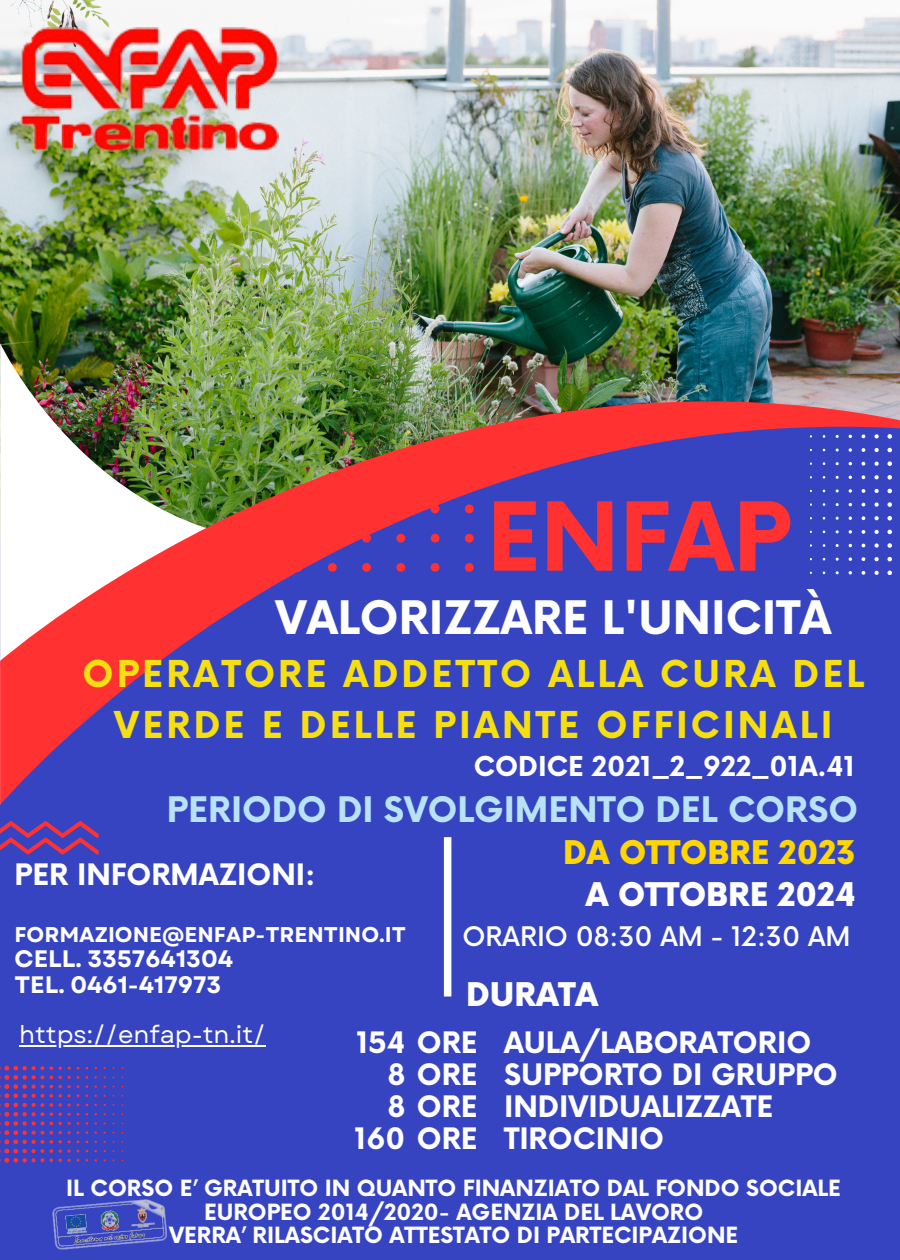
<style>
.page{position:relative;width:900px;height:1260px;background:#3644c1}
.page>*{position:absolute;margin:0;border:0;box-sizing:border-box;transform-origin:0 0}
.t1{font:700 92.5px "Now";color:#ff3131}
.t2{font:700 45px "Now";color:#fff}
.t3{font:700 36px/50.5px "Now";letter-spacing:.085em;color:#f6df11;text-align:center}
.t4{font:700 34.25px "Now";color:#b8e3f7}
.t5{font:900 31.75px "Now";color:#fff}
.t6{font:900 31.75px "Now";color:#ffd600}
.t7{font:700 28.75px "Now";color:#fff}
.t8{font:700 26.75px "Now";color:#fff}
.t9{font:500 26.25px "Now";color:#fff}
.t10{font:24.25px "Garet";color:#fff}
.t11{font:700 23.75px "Garet";color:#fff}
.t12{font:700 21.75px/23.5px "Now";color:#fff;text-align:center}
.t13{font:700 21.25px "Garet";color:#fff}
</style>
<div class="page">
<img style="left:0;top:0;width:900px;height:295px">
<img style="left:0;top:295px;width:900px;height:79px">
<svg style="left:0;top:374px;width:900px;height:431px"></svg>
<svg style="left:50px;top:1066px;width:3px;height:4px"></svg>
<svg style="left:59px;top:1103px;width:3px;height:4px"></svg>
<svg style="left:50px;top:1094px;width:3px;height:22px"></svg>
<svg style="left:50px;top:1140px;width:3px;height:13px"></svg>
<svg style="left:59px;top:1140px;width:3px;height:13px"></svg>
<svg style="left:0;top:1066px;width:44px;height:97px"></svg>
<svg style="left:887px;top:434px;width:5px;height:5px"></svg>
<svg style="left:875px;top:434px;width:4px;height:4px"></svg>
<svg style="left:887px;top:448px;width:5px;height:4px"></svg>
<svg style="left:875px;top:448px;width:4px;height:4px"></svg>
<svg style="left:862px;top:448px;width:3px;height:4px"></svg>
<svg style="left:849px;top:448px;width:3px;height:4px"></svg>
<svg style="left:887px;top:461px;width:5px;height:5px"></svg>
<svg style="left:875px;top:462px;width:4px;height:4px"></svg>
<svg style="left:862px;top:462px;width:3px;height:4px"></svg>
<svg style="left:887px;top:475px;width:5px;height:5px"></svg>
<svg style="left:875px;top:475px;width:4px;height:4px"></svg>
<svg style="left:862px;top:475px;width:3px;height:4px"></svg>
<svg style="left:887px;top:489px;width:5px;height:4px"></svg>
<svg style="left:875px;top:489px;width:4px;height:4px"></svg>
<svg style="left:862px;top:489px;width:3px;height:4px"></svg>
<svg style="left:849px;top:489px;width:3px;height:4px"></svg>
<svg style="left:887px;top:502px;width:5px;height:5px"></svg>
<svg style="left:875px;top:503px;width:4px;height:4px"></svg>
<svg style="left:887px;top:516px;width:5px;height:5px"></svg>
<svg style="left:875px;top:516px;width:4px;height:4px"></svg>
<svg style="left:862px;top:516px;width:3px;height:4px"></svg>
<svg style="left:887px;top:530px;width:5px;height:4px"></svg>
<svg style="left:875px;top:530px;width:4px;height:4px"></svg>
<svg style="left:862px;top:530px;width:3px;height:4px"></svg>
<svg style="left:849px;top:530px;width:3px;height:4px"></svg>
<svg style="left:887px;top:543px;width:5px;height:5px"></svg>
<svg style="left:875px;top:543px;width:4px;height:5px"></svg>
<svg style="left:887px;top:557px;width:5px;height:4px"></svg>
<svg style="left:875px;top:557px;width:4px;height:4px"></svg>
<svg style="left:862px;top:557px;width:3px;height:4px"></svg>
<svg style="left:849px;top:557px;width:3px;height:4px"></svg>
<svg style="left:887px;top:571px;width:5px;height:4px"></svg>
<svg style="left:875px;top:571px;width:4px;height:4px"></svg>
<svg style="left:862px;top:571px;width:3px;height:4px"></svg>
<svg style="left:0;top:821px;width:99px;height:34px"></svg>
<svg style="left:294px;top:505px;width:8px;height:8px"></svg>
<svg style="left:328px;top:505px;width:9px;height:8px"></svg>
<svg style="left:362px;top:505px;width:9px;height:8px"></svg>
<svg style="left:396px;top:505px;width:9px;height:8px"></svg>
<svg style="left:431px;top:505px;width:8px;height:8px"></svg>
<svg style="left:465px;top:505px;width:9px;height:8px"></svg>
<svg style="left:294px;top:534px;width:8px;height:9px"></svg>
<svg style="left:328px;top:534px;width:9px;height:9px"></svg>
<svg style="left:362px;top:534px;width:9px;height:9px"></svg>
<svg style="left:396px;top:534px;width:9px;height:9px"></svg>
<svg style="left:431px;top:534px;width:8px;height:9px"></svg>
<svg style="left:465px;top:534px;width:9px;height:9px"></svg>
<svg style="left:294px;top:563px;width:8px;height:9px"></svg>
<svg style="left:328px;top:563px;width:9px;height:9px"></svg>
<svg style="left:362px;top:563px;width:9px;height:9px"></svg>
<svg style="left:396px;top:563px;width:9px;height:9px"></svg>
<svg style="left:431px;top:563px;width:8px;height:9px"></svg>
<svg style="left:465px;top:563px;width:9px;height:9px"></svg>
<img style="left:20px;top:28px;width:259px;height:124px">
<div style="left:444px;top:837px;width:7px;height:160px;background:#fff"></div>
<hr style="left:19px;top:1045px;width:247px;height:2px;background:#fff">
<img style="left:52px;top:1199px;width:115px;height:51px">
<p class="t1" style="left:487px;top:487px;width:306px">ENFAP</p>
<p class="t2" style="left:276px;top:593px;width:557px">VALORIZZARE L'UNICITÀ</p>
<p class="t3" style="left:82px;top:651px;width:783px">OPERATORE ADDETTO ALLA CURA DEL<br>VERDE E DELLE PIANTE OFFICINALI</p>
<p class="t8" style="left:474px;top:752px;width:383px">CODICE 2021_2_922_01A.41</p>
<p class="t4" style="left:167px;top:791px;width:692px">PERIODO DI SVOLGIMENTO DEL CORSO</p>
<p class="t6" style="left:563px;top:835px;width:294px">DA OTTOBRE 2023</p>
<p class="t7" style="left:15px;top:859px;width:303px">PER INFORMAZIONI:</p>
<p class="t5" style="left:586px;top:877px;width:271px">A OTTOBRE 2024</p>
<p class="t13" style="left:15px;top:919px;width:393px">FORMAZIONE@ENFAP-TRENTINO.IT</p>
<p class="t11" style="left:15px;top:941px;width:220px">CELL. 3357641304</p>
<p class="t11" style="left:15px;top:968px;width:208px">TEL. 0461-417973</p>
<p class="t9" style="left:463px;top:923px;width:389px">ORARIO 08:30 AM - 12:30 AM</p>
<p class="t5" style="left:466px;top:977px;width:134px">DURATA</p>
<p class="t10" style="left:19px;top:1017px;width:248px">https://enfap-tn.it/</p>
<p class="t7" style="left:357px;top:1027px;width:123px">154 ORE</p>
<p class="t7" style="left:388px;top:1059px;width:91px">8 ORE</p>
<p class="t7" style="left:388px;top:1091px;width:91px">8 ORE</p>
<p class="t7" style="left:355px;top:1123px;width:125px">160 ORE</p>
<p class="t7" style="left:504px;top:1027px;width:309px">AULA/LABORATORIO</p>
<p class="t7" style="left:504px;top:1059px;width:335px">SUPPORTO DI GRUPPO</p>
<p class="t7" style="left:504px;top:1091px;width:271px">INDIVIDUALIZZATE</p>
<p class="t7" style="left:504px;top:1123px;width:161px">TIROCINIO</p>
<p class="t12" style="left:66px;top:1178px;width:776px">IL CORSO E’ GRATUITO IN QUANTO FINANZIATO DAL FONDO SOCIALE<br>EUROPEO 2014/2020- AGENZIA DEL LAVORO</p>
<p class="t12" style="left:169px;top:1225px;width:571px">VERRA’ RILASCIATO ATTESTATO DI PARTECIPAZIONE</p>
</div>
